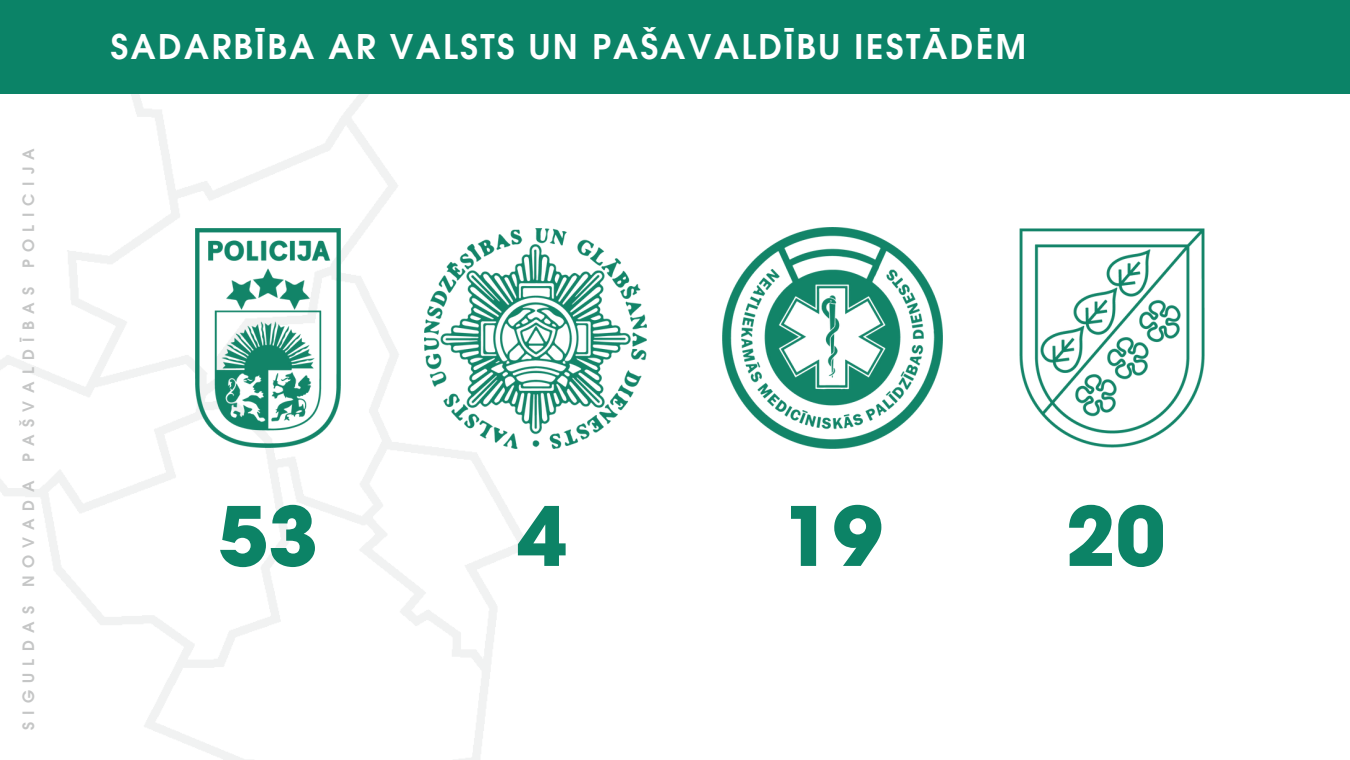
<style>
.page{position:relative;width:1350px;height:760px;background:#fff}
.page>*{position:absolute;margin:0;border:0;box-sizing:border-box;transform-origin:0 0}
.t1{font:700 81px "ITC Avant Garde Pro";color:#0c8366}
.t2{font:600 33.75px "ITC Avant Garde Pro";letter-spacing:.07em;color:#fff}
.t3{font:600 15.62px "ITC Avant Garde Pro";letter-spacing:.47em;color:#c5c6c6}
</style>
<div class="page">
<img style="left:0;top:94px;width:530px;height:665px">
<div style="left:0;top:0;width:1350px;height:94px;background:#0b8367"></div>
<img style="left:1019px;top:228px;width:186px;height:219px">
<img style="left:195px;top:228px;width:146px;height:219px">
<img style="left:424px;top:228px;width:222px;height:220px">
<img style="left:723px;top:228px;width:220px;height:220px">
<h1 class="t3" style="left:22px;top:730px;width:583px;rotate:-90deg">SIGULDAS NOVADA PAŠVALDĪBAS POLICIJA</h1>
<p class="t2" style="left:111px;top:34px;width:917px">SADARBĪBA AR VALSTS UN PAŠAVALDĪBU IESTĀDĒM</p>
<p class="t1" style="left:218px;top:506px;width:102px">53</p>
<p class="t1" style="left:517px;top:506px;width:52px">4</p>
<p class="t1" style="left:783px;top:506px;width:102px">19</p>
<p class="t1" style="left:1066px;top:506px;width:102px">20</p>
</div>
